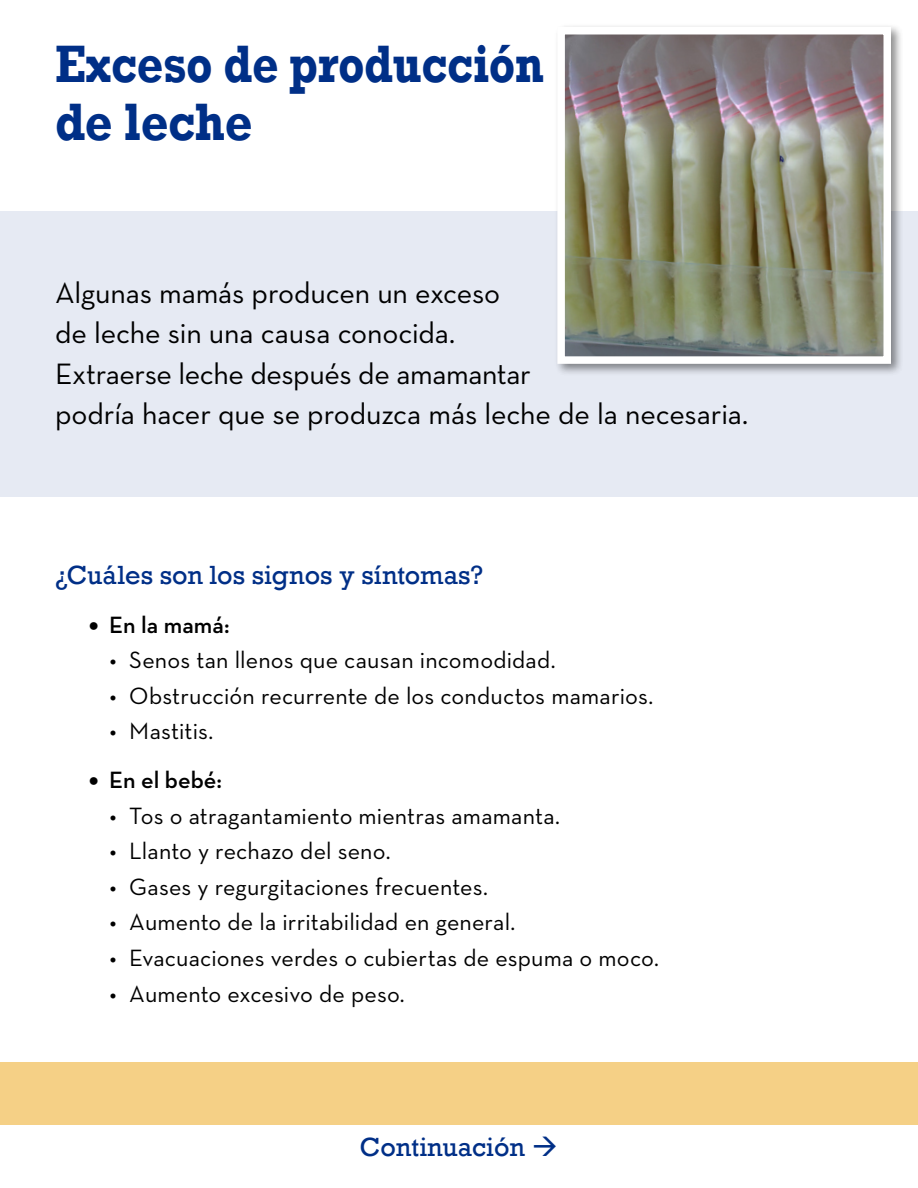
<style>
.page{position:relative;width:918px;height:1188px;background:#fff}
.page>*{position:absolute;margin:0;border:0;box-sizing:border-box;transform-origin:0 0}
.t1{font:700 54px/58.5px "Rockwell";letter-spacing:-.01em;color:#002f87;scale:.86 1}
.Info_Text{font:30px/40.5px "Neutraface Text";letter-spacing:-.005em;color:#000}
.Paragraph_headers{font:27px "Rockwell";color:#002f87}
.t2{font:24px "Neutraface Text";letter-spacing:.005em;color:#000}
.t3{font:600 24px "Neutraface Text";color:#000}
.s1{font-weight:700;font-size:36px}
.s2{font-weight:600;font-size:36px}
</style>
<div class="page">
<div style="left:0;top:211px;width:918px;height:286px;background:#e6eaf3"></div>
<div style="left:0;top:1063px;width:918px;height:62px;background:#f5d086"></div>
<div style="left:554px;top:24px;width:350px;height:353px;background:#000;opacity:.45"></div>
<img style="left:554px;top:24px;width:341px;height:344px">
<p class="t1" style="left:55px;top:34px;width:570px">Exceso de producción de leche</p>
<p class="Info_Text" style="left:55px;top:272px;width:695px">Algunas mamás producen un exceso<br>de leche sin una causa conocida.<br>Extraerse leche después de amamantar<br>podría hacer que se produzca más leche de la necesaria.</p>
<p class="Paragraph_headers" style="left:55px;top:559px;width:430px">¿Cuáles son los signos y síntomas?</p>
<p class="t3" style="left:89px;top:609px;width:142px"><span class="s1">•</span> En la mamá:</p>
<p class="t2" style="left:109px;top:645px;width:448px"><span class="s2">¬</span> Senos tan llenos que causan incomodidad.</p>
<p class="t2" style="left:109px;top:680px;width:546px"><span class="s2">¬</span> Obstrucción recurrente de los conductos mamarios.</p>
<p class="t2" style="left:109px;top:716px;width:106px"><span class="s2">¬</span> Mastitis.</p>
<p class="t3" style="left:89px;top:765px;width:135px"><span class="s1">•</span> En el bebé:</p>
<p class="t2" style="left:109px;top:801px;width:452px"><span class="s2">¬</span> Tos o atragantamiento mientras amamanta.</p>
<p class="t2" style="left:109px;top:836px;width:283px"><span class="s2">¬</span> Llanto y rechazo del seno.</p>
<p class="t2" style="left:109px;top:872px;width:380px"><span class="s2">¬</span> Gases y regurgitaciones frecuentes.</p>
<p class="t2" style="left:109px;top:907px;width:408px"><span class="s2">¬</span> Aumento de la irritabilidad en general.</p>
<p class="t2" style="left:109px;top:943px;width:551px"><span class="s2">¬</span> Evacuaciones verdes o cubiertas de espuma o moco.</p>
<p class="t2" style="left:109px;top:978px;width:297px"><span class="s2">¬</span> Aumento excesivo de peso.</p>
<p class="Paragraph_headers" style="left:360px;top:1132px;width:200px">Continuación →</p>
</div>
